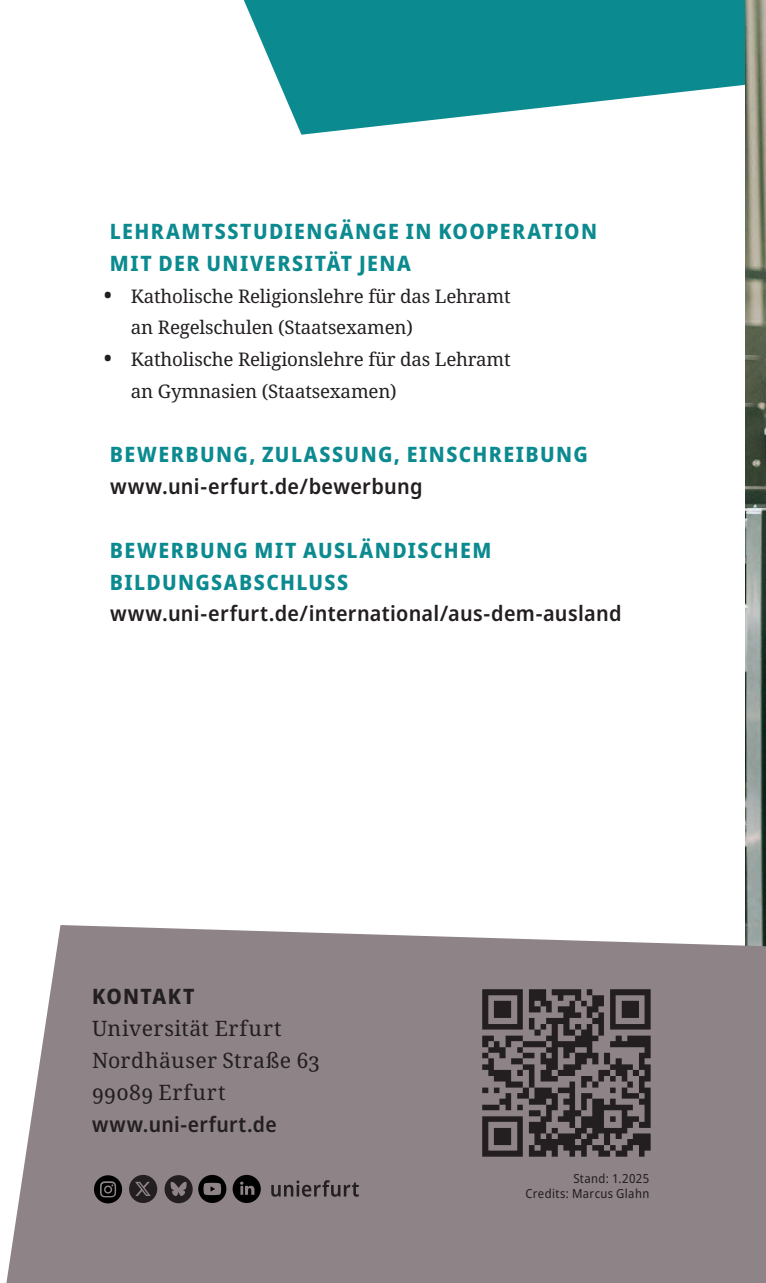
<style>
.page{position:relative;width:766px;height:1283px;background:#fff}
.page>*{position:absolute;margin:0;border:0;box-sizing:border-box;transform-origin:0 0}
.t1{font:800 semi-condensed 21.25px/32px "Noto Sans";letter-spacing:.065em;color:#0b8a90}
.t2{font:600 semi-condensed 21.25px "Noto Sans";letter-spacing:.015em;color:#231f20}
.t3{font:21.25px/32px "Noto Serif";letter-spacing:.02em;color:#231f20}
.t4{font:800 semi-condensed 21.25px "Noto Sans";letter-spacing:.06em;color:#231f20}
.t5{font:18.75px/32px "Noto Serif";letter-spacing:-.01em;color:#231f20}
.t6{font:semi-condensed 12.5px/15.5px "Noto Sans";letter-spacing:.03em;color:#231f20;text-align:right}
.s1{font-size:22.5px}
</style>
<div class="page">
<svg style="left:244px;top:0;width:501px;height:135px;fill:#0b8a90"></svg>
<img style="left:745px;top:0;width:20px;height:925px">
<svg style="left:6px;top:925px;width:759px;height:358px;background:#968b8f"></svg>
<img style="left:480px;top:987px;width:172px;height:172px">
<svg style="left:94px;top:1175px;width:28px;height:28px"></svg>
<svg style="left:271px;top:1180px;width:88px;height:16px"></svg>
<svg style="left:129px;top:1175px;width:28px;height:28px"></svg>
<svg style="left:164px;top:1175px;width:62px;height:28px;background:#4e4749"></svg>
<svg style="left:232px;top:1175px;width:29px;height:28px"></svg>
<p class="t1" style="left:110px;top:215px;width:488px">LEHRAMTSSTUDIENGÄNGE IN KOOPERATION<br>MIT DER UNIVERSITÄT JENA</p>
<p class="t5" style="left:131px;top:280px;width:381px;text-indent:-27px"><span class="s1">•</span> Katholische Religionslehre für das Lehramt an Regelschulen (Staatsexamen)</p>
<p class="t5" style="left:131px;top:344px;width:381px;text-indent:-27px"><span class="s1">•</span> Katholische Religionslehre für das Lehramt an Gymnasien (Staatsexamen)</p>
<p class="t1" style="left:110px;top:438px;width:479px">BEWERBUNG, ZULASSUNG, EINSCHREIBUNG</p>
<p class="t2" style="left:110px;top:471px;width:314px">www.uni-erfurt.de/bewerbung</p>
<p class="t1" style="left:110px;top:534px;width:383px">BEWERBUNG MIT AUSLÄNDISCHEM<br>BILDUNGSABSCHLUSS</p>
<p class="t2" style="left:110px;top:599px;width:513px">www.uni-erfurt.de/international/aus-dem-ausland</p>
<p class="t4" style="left:92px;top:980px;width:104px">KONTAKT</p>
<p class="t3" style="left:92px;top:1013px;width:228px">Universität Erfurt<br>Nordhäuser Straße 63<br>99089 Erfurt</p>
<p class="t2" style="left:92px;top:1109px;width:186px">www.uni-erfurt.de</p>
<p class="t6" style="left:525px;top:1170px;width:125px">Stand: 1.2025<br>Credits: Marcus Glahn</p>
</div>
